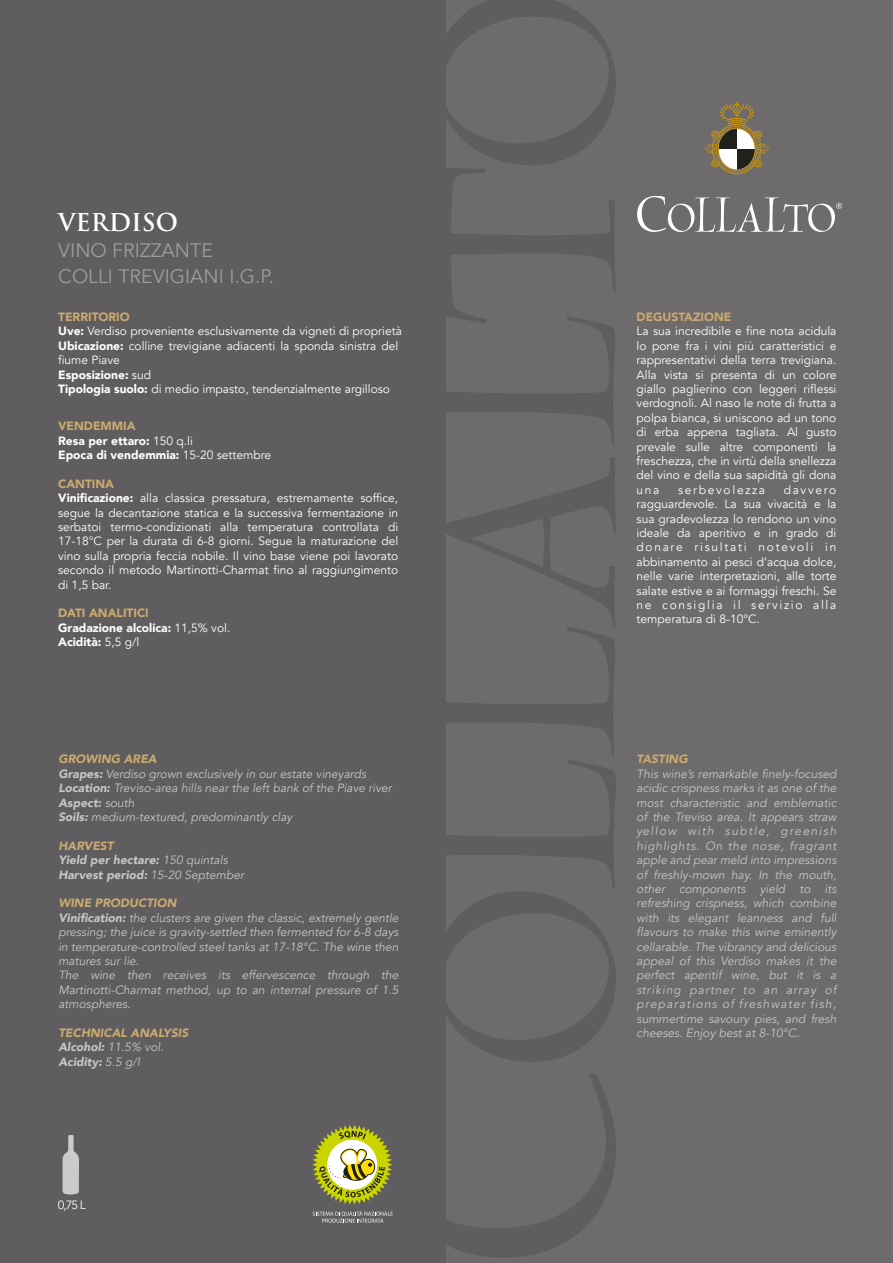
<style>
.page{position:relative;width:893px;height:1263px;background:#fff}
.page>*{position:absolute;margin:0;border:0;box-sizing:border-box;transform-origin:0 0}
.t1{font:700 24px "Trajan";color:#fff}
.t2{font:19.5px/26px "Avenir";color:#9d9d9c}
.t3{font:12px/14.4px "Avenir";color:#fff;text-align:justify}
.t4{font:italic 12px/14.4px "Avenir";color:#c6c6c6}
.t5{font:900 12px/14.4px "Avenir";color:#fff}
.t6{font:italic 900 12px/14.4px "Avenir";color:#c6c6c6}
.t7{font:italic 900 12px/14.4px "Avenir";color:#cbaa6d}
.t8{font:900 12px "Avenir";color:#cbaa6d}
.t9{font:12px "Avenir";letter-spacing:.14em;color:#fff}
.s1{font-weight:900;color:#cbaa6d}
.s2{font-weight:900}
.s3{color:#cbaa6d}
.s4{font-weight:400}
.s5{color:#c6c6c6}
.s6{font-weight:400;color:#c6c6c6}
</style>
<div class="page">
<div style="left:0;top:0;width:446px;height:1263px;background:#5f5d5f"></div>
<div style="left:446px;top:0;width:447px;height:1263px;background:#6e6b6d"></div>
<svg style="left:446px;top:1074px;width:170px;height:184px"></svg>
<svg style="left:446px;top:457px;width:170px;height:605px"></svg>
<svg style="left:446px;top:0;width:170px;height:444px"></svg>
<svg style="left:704px;top:102px;width:65px;height:72px"></svg>
<svg style="left:737px;top:149px;width:18px;height:20px"></svg>
<svg style="left:719px;top:129px;width:18px;height:20px"></svg>
<svg style="left:719px;top:149px;width:18px;height:20px"></svg>
<svg style="left:737px;top:129px;width:18px;height:20px"></svg>
<svg style="left:637px;top:196px;width:205px;height:36px"></svg>
<svg style="left:62px;top:1135px;width:17px;height:59px"></svg>
<svg style="left:313px;top:1211px;width:80px;height:12px"></svg>
<svg style="left:312px;top:1125px;width:80px;height:79px"></svg>
<h1 class="t1" style="left:58px;top:207px;width:121px">VERDISO</h1>
<h2 class="t2" style="left:58px;top:237px;width:217px">VINO FRIZZANTE<br>COLLI TREVIGIANI I.G.P.</h2>
<p class="t3" style="left:58px;top:310px;width:345px;text-align:left"><span class="s1">TERRITORIO<br></span><span class="s2">Uve:</span> Verdiso proveniente esclusivamente da vigneti di proprietà <span class="s2">Ubicazione:</span> colline trevigiane adiacenti la sponda sinistra del fiume Piave<br><span class="s2">Esposizione:</span> sud<br><span class="s2">Tipologia suolo:</span> di medio impasto, tendenzialmente argilloso</p>
<p class="t5" style="left:58px;top:419px;width:215px"><span class="s3">VENDEMMIA<br></span>Resa per ettaro: <span class="s4">150 q.li<br></span>Epoca di vendemmia: <span class="s4">15-20 settembre</span></p>
<p class="t3" style="left:58px;top:477px;width:342px;text-align:left"><span class="s1">CANTINA<br></span><span class="s2">Vinificazione:</span> alla classica pressatura, estremamente soffice, segue la decantazione statica e la successiva fermentazione in serbatoi termo-condizionati alla temperatura controllata di 17-18°C per la durata di 6-8 giorni. Segue la maturazione del vino sulla propria feccia nobile. Il vino base viene poi lavorato secondo il metodo Martinotti-Charmat fino al raggiungimento di 1,5 bar.</p>
<p class="t5" style="left:58px;top:606px;width:174px"><span class="s3">DATI ANALITICI<br></span>Gradazione alcolica: <span class="s4">11,5% vol.<br></span>Acidità: <span class="s4">5,5 g/l</span></p>
<p class="t4" style="left:58px;top:752px;width:335px"><span class="s1">GROWING AREA<br></span><span class="s2">Grapes:</span> Verdiso grown exclusively in our estate vineyards <span class="s2">Location:</span> Treviso-area hills near the left bank of the Piave river <span class="s2">Aspect:</span> south<br><span class="s2">Soils:</span> medium-textured, predominantly clay</p>
<p class="t6" style="left:58px;top:838px;width:187px"><span class="s3">HARVEST<br></span>Yield per hectare: <span class="s4">150 quintals<br></span>Harvest period: <span class="s4">15-20 September</span></p>
<p class="t4" style="left:58px;top:896px;width:342px"><span class="s1">WINE PRODUCTION<br></span><span class="s2">Vinification:</span> the clusters are given the classic, extremely gentle pressing; the juice is gravity-settled then fermented for 6-8 days in temperature-controlled steel tanks at 17-18°C. The wine then matures sur lie.<br>The wine then receives its effervescence through the Martinotti-Charmat method, up to an internal pressure of 1.5 atmospheres.</p>
<p class="t7" style="left:58px;top:1025px;width:131px">TECHNICAL ANALYSIS<br><span class="s5">Alcohol:</span> <span class="s6">11.5% vol.<br></span><span class="s5">Acidity:</span> <span class="s6">5.5 g/l</span></p>
<p class="t3" style="left:58px;top:1197px;width:29px">0,75 L</p>
<p class="t8" style="left:637px;top:307px;width:96px">DEGUSTAZIONE</p>
<p class="t3" style="left:637px;top:324px;width:201px">La sua incredibile e fine nota acidula lo pone fra i vini più caratteristici e rappresentativi della terra trevigiana.<br>Alla vista si presenta di un colore giallo paglierino con leggeri riflessi verdognoli. Al naso le note di frutta a polpa bianca, si uniscono ad un tono di erba appena tagliata. Al gusto prevale sulle altre componenti la freschezza, che in virtù della snellezza del vino e della sua sapidità gli dona una</p>
<p class="t3" style="left:637px;top:483px;width:201px;text-indent:147px">davvero ragguardevole. La sua vivacità e la sua gradevolezza lo rendono un vino ideale da aperitivo e in grado di donare risultati notevoli in abbinamento ai pesci d’acqua dolce, nelle varie interpretazioni, alle torte salate estive e ai formaggi freschi. Se ne consiglia il servizio alla temperatura di 8-10°C.</p>
<p class="t9" style="left:678px;top:483px;width:89px">serbevolezza</p>
<p class="t7" style="left:637px;top:752px;width:53px">TASTING</p>
<p class="t4" style="left:637px;top:767px;width:201px;text-align:justify">This wine’s remarkable finely-focused acidic crispness marks it as one of the most characteristic and emblematic of the Treviso area. It appears straw yellow with subtle, greenish highlights. On the nose, fragrant apple and pear meld into impressions of freshly-mown hay. In the mouth, other components yield to its refreshing crispness, which combine with its elegant leanness and full flavours to make this wine eminently cellarable. The vibrancy and delicious appeal of this Verdiso makes it the perfect aperitif wine, but it is a striking partner to an array of preparations of freshwater fish, summertime savoury pies, and fresh cheeses. Enjoy best at 8-10°C.</p>
</div>
